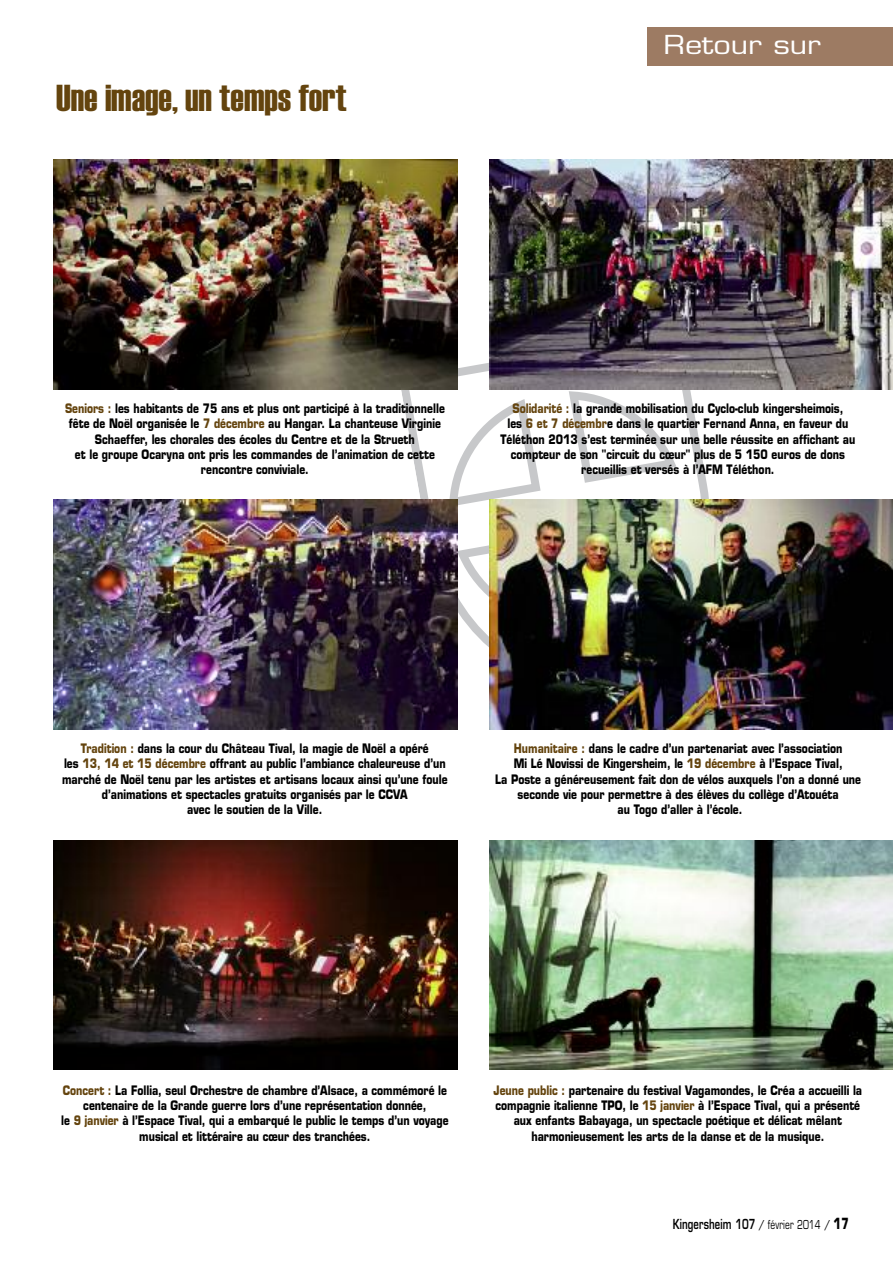
<style>
.page{position:relative;width:893px;height:1263px;background:#fff}
.page>*{position:absolute;margin:0;border:0;box-sizing:border-box;transform-origin:0 0}
.t1{font:37.5px "Haettenschweiler";color:#64440e}
.t2{font:25.5px "Eurostile";color:#fff;scale:1.2 1}
.t3{font:600 13.5px "Eurostile";letter-spacing:.015em;color:#000;scale:.7 1}
.t4{font:700 12.75px/15.3px "Eurostile";color:#000;text-align:center;scale:.8 1}
.s1{color:#64440e}
.s2{font-weight:400;font-size:12px}
.s3{font-weight:700;font-size:15px}
</style>
<div class="page">
<svg style="left:399px;top:324px;width:320px;height:366px"></svg>
<svg style="left:457px;top:530px;width:33px;height:101px"></svg>
<svg style="left:564px;top:389px;width:117px;height:98px"></svg>
<svg style="left:445px;top:394px;width:100px;height:118px"></svg>
<div style="left:647px;top:27px;width:246px;height:38px;background:#9d7b63"></div>
<img style="left:53px;top:160px;width:404px;height:229px">
<img style="left:490px;top:160px;width:403px;height:229px">
<img style="left:53px;top:500px;width:404px;height:229px">
<img style="left:490px;top:500px;width:403px;height:229px">
<img style="left:53px;top:840px;width:404px;height:230px">
<img style="left:490px;top:840px;width:403px;height:230px">
<h1 class="t1" style="left:56px;top:76px;width:292px">Une image, un temps fort</h1>
<h2 class="t2" style="left:664px;top:35px;width:133px">Retour sur</h2>
<p class="t4" style="left:65px;top:402px;width:476px"><span class="s1">Seniors :</span> les habitants de 75 ans et plus ont participé à la traditionnelle fête de Noël organisée le <span class="s1">7 décembre</span> au Hangar. La chanteuse Virginie Schaeffer, les chorales des écoles du Centre et de la Strueth<br>et le groupe Ocaryna ont pris les commandes de l’animation de cette rencontre conviviale.</p>
<p class="t4" style="left:500px;top:402px;width:445px"><span class="s1">Solidarité :</span> la grande mobilisation du Cyclo-club kingersheimois,<br>les <span class="s1">6 et 7 décembr</span>e dans le quartier Fernand Anna, en faveur du Téléthon 2013 s’est terminée sur une belle réussite en affichant au compteur de son "circuit du cœur" plus de 5 150 euros de dons recueillis et versés à l’AFM Téléthon.</p>
<p class="t4" style="left:62px;top:742px;width:483px"><span class="s1">Tradition :</span> dans la cour du Château Tival, la magie de Noël a opéré<br>les <span class="s1">13, 14 et 15 décembre</span> offrant au public l’ambiance chaleureuse d’un marché de Noël tenu par les artistes et artisans locaux ainsi qu’une foule d’animations et spectacles gratuits organisés par le CCVA<br>avec le soutien de la Ville.</p>
<p class="t4" style="left:495px;top:742px;width:459px"><span class="s1">Humanitaire :</span> dans le cadre d’un partenariat avec l’association<br>Mi Lé Novissi de Kingersheim, le <span class="s1">19 décembre</span> à l’Espace Tival,<br>La Poste a généreusement fait don de vélos auxquels l’on a donné une seconde vie pour permettre à des élèves du collège d’Atouéta<br>au Togo d’aller à l’école.</p>
<p class="t4" style="left:61px;top:1084px;width:486px"><span class="s1">Concert :</span> La Follia, seul Orchestre de chambre d’Alsace, a commémoré le centenaire de la Grande guerre lors d’une représentation donnée,<br>le <span class="s1">9 janvier</span> à l’Espace Tival, qui a embarqué le public le temps d’un voyage musical et littéraire au cœur des tranchées.</p>
<p class="t4" style="left:494px;top:1084px;width:462px"><span class="s1">Jeune public :</span> partenaire du festival Vagamondes, le Créa a accueilli la compagnie italienne TPO, le <span class="s1">15 janvier</span> à l’Espace Tival, qui a présenté aux enfants Babayaga, un spectacle poétique et délicat mêlant harmonieusement les arts de la danse et de la musique.</p>
<p class="t3" style="left:673px;top:1219px;width:253px">Kingersheim 107 <span class="s2">/ février 2014 /</span> <span class="s3">17</span></p>
</div>
